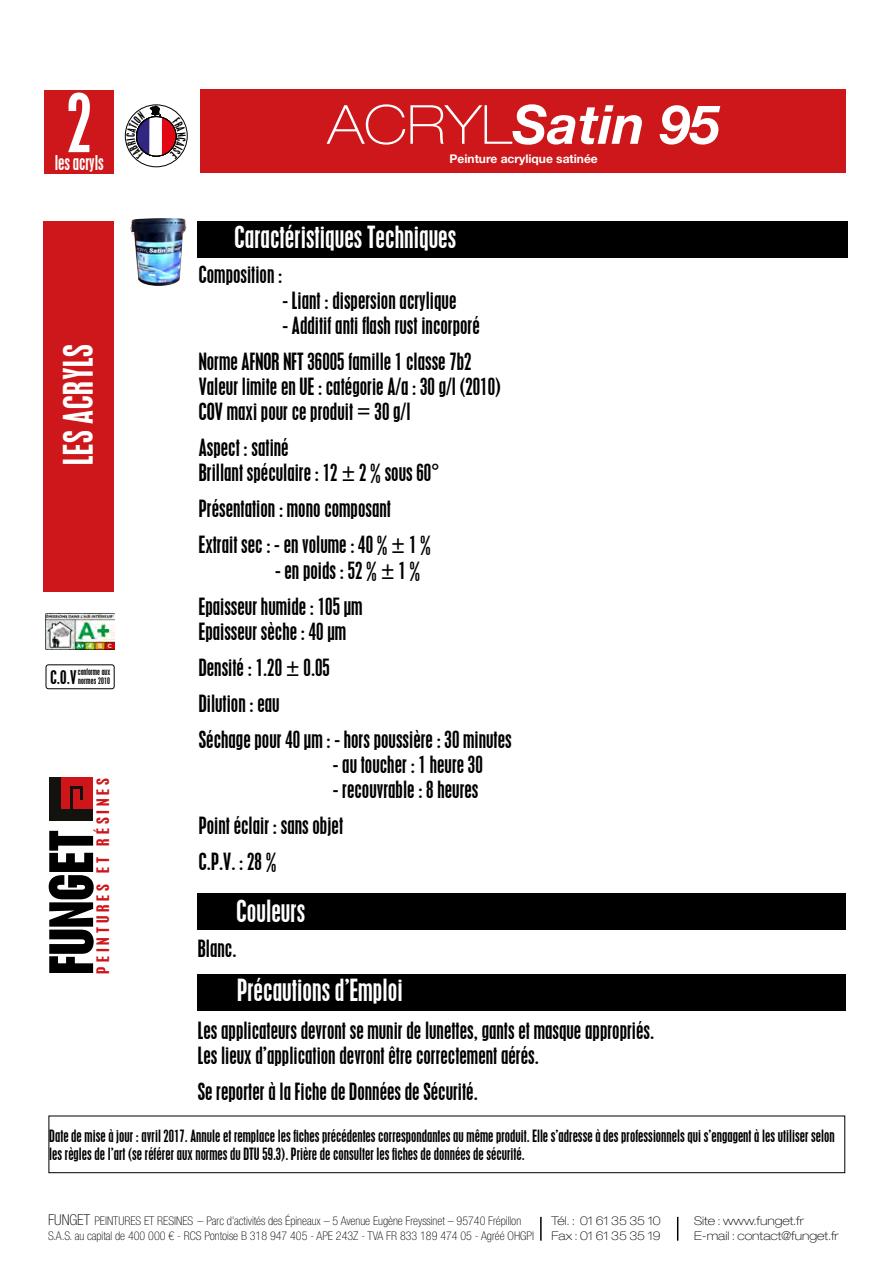
<style>
.page{position:relative;width:893px;height:1263px;background:#fff}
.page>*{position:absolute;margin:0;border:0;box-sizing:border-box;transform-origin:0 0}
.t1{font:condensed 72px "Placard";color:#fff}
.t2{font:700 condensed 57.75px "Placard";color:#000;scale:.96 1}
.t3{font:italic 700 54px "Helvetica Neue LT Std";color:#fff}
.t4{font:condensed 36px "Placard";letter-spacing:.015em;color:#fff}
.t5{font:condensed 27px "Placard";color:#fff}
.t6{font:condensed 21px/36px "Placard";color:#000}
.t7{font:condensed 18px "Placard";letter-spacing:-.01em;color:#fff}
.t8{font:condensed 16.8px "Placard";color:#000}
.t9{font:condensed 15.3px "Placard";letter-spacing:.2em;color:#cd151a;scale:1.27 1}
.t10{font:condensed 15px/18px "Placard";color:#000}
.t11{font:100 condensed 12px/14.4px "Helvetica Neue LT Std";color:#000}
.t12{font:100 expanded 12px/14.4px "Helvetica Neue LT Std";color:#000}
.t13{font:700 12px "Helvetica Neue LT Std";color:#fff}
.t14{font:condensed 8.1px/8.1px "Placard";color:#000}
.s1{font-weight:100;font-style:normal;font-stretch:expanded}
.s2{font-size:15px}
</style>
<div class="page">
<div style="left:201px;top:89px;width:645px;height:84px;background:#cd171a"></div>
<div style="left:49px;top:1115px;width:796px;height:58px;border:1px solid #000"></div>
<div style="left:46px;top:664px;width:69px;height:25px;border:1px solid #000;border-radius:2px"></div>
<div style="left:49px;top:777px;width:44px;height:44px;background:#14120e"></div>
<div style="left:61px;top:777px;width:32px;height:31px;background:#cd151a"></div>
<hr style="left:71px;top:786px;width:2px;height:22px;background:#14120e">
<hr style="left:80px;top:786px;width:3px;height:14px;background:#14120e">
<svg style="left:73px;top:786px;width:7px;height:2px"></svg>
<img style="left:46px;top:613px;width:69px;height:36px">
<svg style="left:125px;top:105px;width:62px;height:62px"></svg>
<div style="left:125px;top:105px;width:63px;height:62px;border:1px solid #000;border-radius:50%"></div>
<img style="left:130px;top:218px;width:57px;height:68px">
<div style="left:44px;top:90px;width:70px;height:84px;background:#cd171a"></div>
<div style="left:44px;top:221px;width:70px;height:370px;background:#cd171a"></div>
<div style="left:198px;top:221px;width:650px;height:36px;background:#000"></div>
<div style="left:198px;top:894px;width:648px;height:36px;background:#000"></div>
<div style="left:197px;top:974px;width:648px;height:36px;background:#000"></div>
<hr style="left:540px;top:1217px;width:2px;height:24px;background:#000">
<svg style="left:677px;top:1217px;width:1px;height:24px"></svg>
<svg style="left:126px;top:106px;width:60px;height:54px"></svg>
<h1 class="t1" style="left:67px;top:79px;width:27px">2</h1>
<p class="t7" style="left:55px;top:152px;width:50px">les acryls</p>
<h3 class="t4" style="left:56px;top:465px;width:122px;rotate:-90deg">LES ACRYLS</h3>
<p class="t8" style="left:50px;top:667px;width:27px">C.O.V</p>
<p class="t14" style="left:78px;top:668px;width:34px">conforme aux normes 2010</p>
<p class="t9" style="left:93px;top:973px;width:156px;rotate:-90deg">PEINTURES ET RÉSINES</p>
<h2 class="t2" style="left:38px;top:975px;width:152px;rotate:-90deg">FUNGET</h2>
<h3 class="t3" style="left:327px;top:91px;width:395px"><span class="s1">ACRYL</span>Satin 95</h3>
<p class="t13" style="left:450px;top:152px;width:150px">Peinture acrylique satinée</p>
<p class="t5" style="left:234px;top:220px;width:223px">Caractéristiques Techniques</p>
<p class="t6" style="left:199px;top:257px;width:85px">Composition :</p>
<p class="t6" style="left:283px;top:282px;width:175px">- Liant : dispersion acrylique</p>
<p class="t6" style="left:199px;top:307px;width:283px;text-indent:84px">- Additif anti flash rust incorporé<br>Norme AFNOR NFT 36005 famille 1 classe 7b2</p>
<p class="t6" style="left:199px;top:374px;width:304px;line-height:25.2px">Valeur limite en UE : catégorie A/a : 30 g/l (2010)<br>COV maxi pour ce produit = 30 g/l</p>
<p class="t6" style="left:199px;top:435px;width:242px;line-height:25.2px">Aspect : satiné<br>Brillant spéculaire : 12 ± 2 % sous 60°</p>
<p class="t6" style="left:199px;top:491px;width:234px">Présentation : mono composant<br>Extrait sec : - en volume : 40 % ± 1 %</p>
<p class="t6" style="left:199px;top:552px;width:223px;text-indent:76px">- en poids : 52 % ± 1 %<br>Epaisseur humide : 105 μm</p>
<p class="t6" style="left:199px;top:613px;width:314px">Epaisseur sèche : 40 μm<br>Densité : 1.20 ± 0.05<br>Dilution : eau<br>Séchage pour 40 μm : - hors poussière : 30 minutes</p>
<p class="t6" style="left:333px;top:746px;width:152px">- au toucher : 1 heure 30</p>
<p class="t6" style="left:199px;top:772px;width:281px;text-indent:134px">- recouvrable : 8 heures<br>Point éclair : sans objet<br>C.P.V. : 28 %</p>
<p class="t5" style="left:237px;top:894px;width:70px">Couleurs</p>
<p class="t6" style="left:198px;top:930px;width:40px">Blanc.</p>
<p class="t5" style="left:237px;top:974px;width:167px">Précautions d’Emploi</p>
<p class="t6" style="left:198px;top:1018px;width:458px;line-height:25.2px">Les applicateurs devront se munir de lunettes, gants et masque appropriés.<br>Les lieux d’application devront être correctement aérés.</p>
<p class="t6" style="left:198px;top:1073px;width:282px">Se reporter à la Fiche de Données de Sécurité.</p>
<p class="t10" style="left:49px;top:1127px;width:787px">Date de mise à jour : avril 2017. Annule et remplace les fiches précédentes correspondantes au même produit. Elle s’adresse à des professionnels qui s’engagent à les utiliser selon les règles de l’art (se référer aux normes du DTU 59.3). Prière de consulter les fiches de données de sécurité.</p>
<p class="t11" style="left:48px;top:1214px;width:487px"><span class="s2">FUNGET</span> PEINTURES ET RESINES – Parc d’activités des Épineaux – 5 Avenue Eugène Freyssinet – 95740 Frépillon<br>S.A.S. au capital de 400 000 € - RCS Pontoise B 318 947 405 - APE 243Z - TVA FR 833 189 474 05 - Agréé OHGPI</p>
<p class="t12" style="left:551px;top:1214px;width:111px">Tél. : 01 61 35 35 10<br>Fax : 01 61 35 35 19</p>
<p class="t12" style="left:694px;top:1214px;width:146px">Site : www.funget.fr<br>E-mail : contact@funget.fr</p>
</div>
